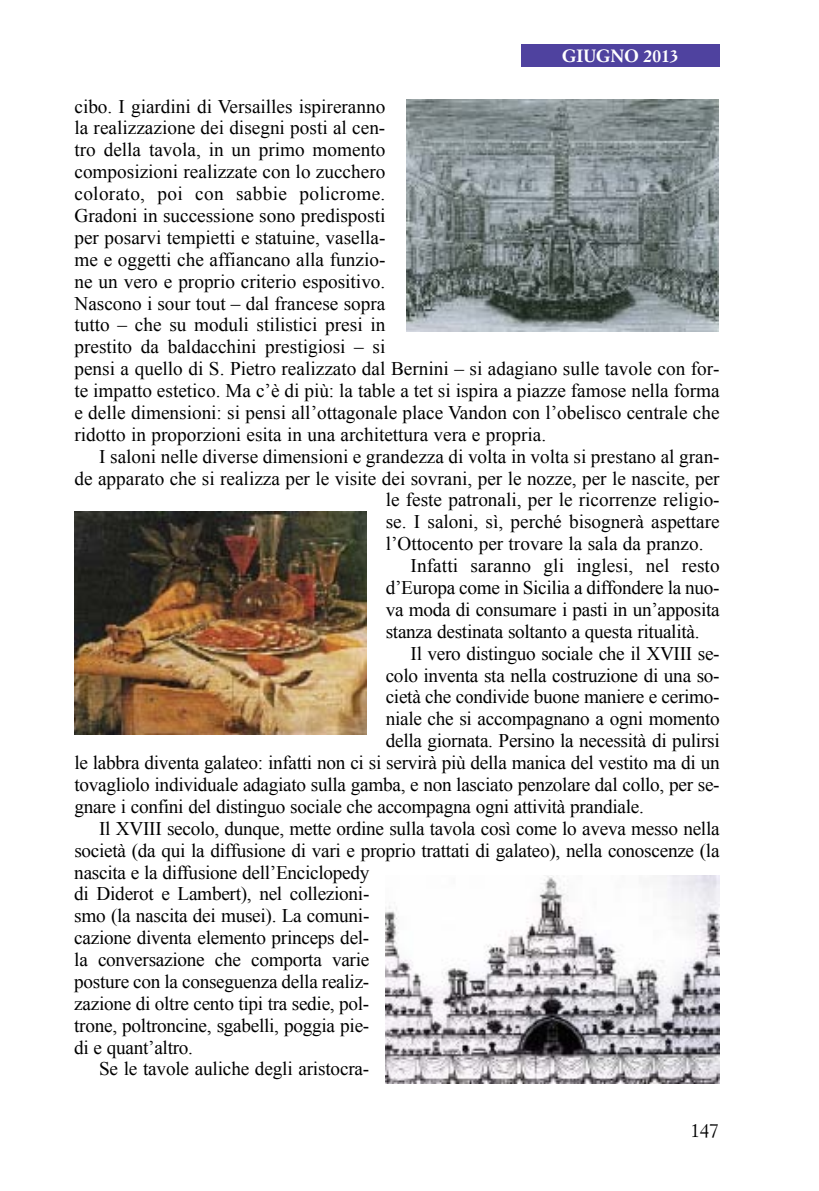
<style>
.page{position:relative;width:819px;height:1191px;background:#fff}
.page>*{position:absolute;margin:0;border:0;box-sizing:border-box;transform-origin:0 0}
.t1{font:19.25px/21.9px "Times New Roman";letter-spacing:-.01em;color:#000}
.t2{font:19.25px "Simoncini Garamond";color:#000}
.t3{font:700 17.5px "Simoncini Garamond";color:#fff}
</style>
<div class="page">
<div style="left:521px;top:45px;width:198px;height:22px;background:#4f429f"></div>
<img style="left:406px;top:99px;width:312px;height:233px">
<img style="left:74px;top:511px;width:292px;height:223px">
<img style="left:385px;top:876px;width:334px;height:207px">
<p class="t3" style="left:562px;top:49px;width:118px">GIUGNO 2013</p>
<p class="t1" style="left:74px;top:95px;width:646px">cibo. I giardini di Versailles ispireranno<br>la realizzazione dei disegni posti al cen-<br>tro della tavola, in un primo momento<br>composizioni realizzate con lo zucchero<br>colorato, poi con sabbie policrome.<br>Gradoni in successione sono predisposti<br>per posarvi tempietti e statuine, vasella-<br>me e oggetti che affiancano alla funzio-<br>ne un vero e proprio criterio espositivo.<br>Nascono i sour tout – dal francese sopra<br>tutto – che su moduli stilistici presi in<br>prestito da baldacchini prestigiosi – si<br>pensi a quello di S. Pietro realizzato dal Bernini – si adagiano sulle tavole con for&shy;te impatto estetico. Ma c’è di più: la table a tet si ispira a piazze famose nella forma e delle dimensioni: si pensi all’ottagonale place Vandon con l’obelisco centrale che ridotto in proporzioni esita in una architettura vera e propria.</p>
<p class="t1" style="left:99px;top:445px;width:622px">I saloni nelle diverse dimensioni e grandezza di volta in volta si prestano al gran-</p>
<p class="t1" style="left:74px;top:467px;width:646px">de apparato che si realizza per le visite dei sovrani, per le nozze, per le nascite, per</p>
<p class="t1" style="left:386px;top:489px;width:335px">le feste patronali, per le ricorrenze religio-</p>
<p class="t1" style="left:386px;top:511px;width:335px">se. I saloni, sì, perché bisognerà aspettare</p>
<p class="t1" style="left:386px;top:533px;width:319px">l’Ottocento per trovare la sala da pranzo.</p>
<p class="t1" style="left:410px;top:554px;width:310px">Infatti saranno gli inglesi, nel resto</p>
<p class="t1" style="left:386px;top:576px;width:335px">d’Europa come in Sicilia a diffondere la nuo-</p>
<p class="t1" style="left:386px;top:598px;width:335px">va moda di consumare i pasti in un’apposita</p>
<p class="t1" style="left:386px;top:620px;width:315px">stanza destinata soltanto a questa ritualità.</p>
<p class="t1" style="left:410px;top:642px;width:310px">Il vero distinguo sociale che il XVIII se-</p>
<p class="t1" style="left:386px;top:664px;width:335px">colo inventa sta nella costruzione di una so-</p>
<p class="t1" style="left:386px;top:686px;width:335px">cietà che condivide buone maniere e cerimo-</p>
<p class="t1" style="left:386px;top:708px;width:335px">niale che si accompagnano a ogni momento</p>
<p class="t1" style="left:386px;top:729px;width:335px">della giornata. Persino la necessità di pulirsi</p>
<p class="t1" style="left:74px;top:751px;width:646px">le labbra diventa galateo: infatti non ci si servirà più della manica del vestito ma di un</p>
<p class="t1" style="left:74px;top:773px;width:646px">tovagliolo individuale adagiato sulla gamba, e non lasciato penzolare dal collo, per se-</p>
<p class="t1" style="left:74px;top:795px;width:571px">gnare i confini del distinguo sociale che accompagna ogni attività prandiale.</p>
<p class="t1" style="left:99px;top:817px;width:622px">Il XVIII secolo, dunque, mette ordine sulla tavola così come lo aveva messo nella</p>
<p class="t1" style="left:74px;top:839px;width:646px">società (da qui la diffusione di vari e proprio trattati di galateo), nella conoscenze (la</p>
<p class="t1" style="left:74px;top:861px;width:296px">nascita e la diffusione dell’Enciclopedy</p>
<p class="t1" style="left:74px;top:883px;width:296px">di Diderot e Lambert), nel collezioni-</p>
<p class="t1" style="left:74px;top:905px;width:296px">smo (la nascita dei musei). La comuni-</p>
<p class="t1" style="left:74px;top:926px;width:296px">cazione diventa elemento princeps del-</p>
<p class="t1" style="left:74px;top:948px;width:296px">la conversazione che comporta varie</p>
<p class="t1" style="left:74px;top:970px;width:296px">posture con la conseguenza della realiz-</p>
<p class="t1" style="left:74px;top:992px;width:296px">zazione di oltre cento tipi tra sedie, pol-</p>
<p class="t1" style="left:74px;top:1014px;width:296px">trone, poltroncine, sgabelli, poggia pie-</p>
<p class="t1" style="left:74px;top:1036px;width:120px">di e quant’altro.</p>
<p class="t1" style="left:99px;top:1058px;width:272px">Se le tavole auliche degli aristocra-</p>
<p class="t2" style="left:690px;top:1122px;width:30px">147</p>
</div>
